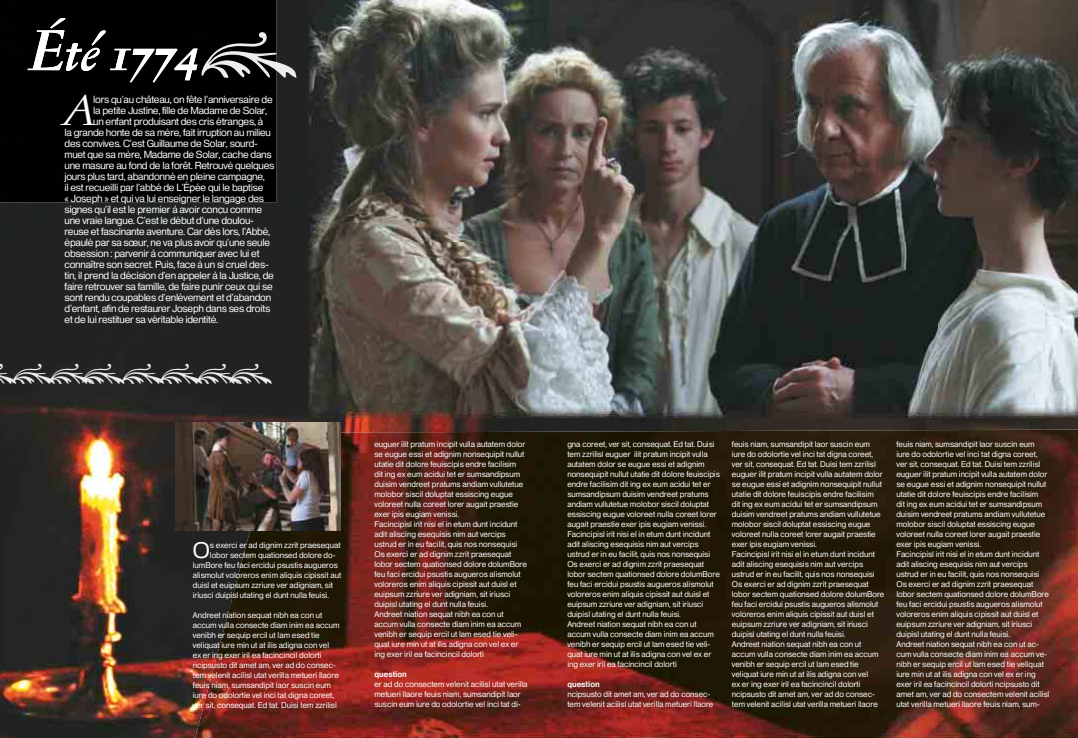
<style>
.page{position:relative;width:1078px;height:738px;background:#fff}
.page>*{position:absolute;margin:0;border:0;box-sizing:border-box;transform-origin:0 0}
.t1{font:italic 39px "Jannon Ant OSF";color:#fff}
.t2{font:21.9px "Heldustry FT";color:#fff}
.t3{font:10px "Heldustry FT";letter-spacing:-.02em;color:#fff}
.t4{font:8px/10px "Heldustry FT";color:#fff}
.t5{font:600 8px "Heldustry FT";color:#fff}
</style>
<div class="page">
<img style="left:0;top:0;width:1077px;height:737px">
<div style="left:0;top:0;width:276px;height:202px;background:#000"></div>
<img style="left:308px;top:0;width:769px;height:417px">
<img style="left:28px;top:18px;width:169px;height:64px">
<img style="left:266px;top:429px;width:811px;height:308px">
<img style="left:230px;top:530px;width:36px;height:207px">
<img style="left:195px;top:600px;width:35px;height:137px">
<img style="left:176px;top:422px;width:164px;height:108px">
<svg style="left:201px;top:32px;width:95px;height:46px;background:#070807"></svg>
<div style="left:13px;top:364px;width:259px;height:20px;background:#222"></div>
<h1 class="t1" style="left:64px;top:92px;width:31px">A</h1>
<p class="t3" style="left:93px;top:96px;width:181px">lors qu’au château, on fête l’anniversaire de</p>
<p class="t3" style="left:93px;top:107px;width:175px">la petite Justine, fille de Madame de Solar,</p>
<p class="t3" style="left:93px;top:118px;width:171px">un enfant produisant des cris étranges, à</p>
<p class="t3" style="left:64px;top:129px;width:208px">la grande honte de sa mère, fait irruption au milieu</p>
<p class="t3" style="left:64px;top:140px;width:195px">des convives. C’est Guillaume de Solar, sourd-</p>
<p class="t3" style="left:64px;top:151px;width:208px">muet que sa mère, Madame de Solar, cache dans</p>
<p class="t3" style="left:64px;top:162px;width:211px">une masure au fond de la forêt. Retrouvé quelques</p>
<p class="t3" style="left:64px;top:173px;width:202px">jours plus tard, abandonné en pleine campagne,</p>
<p class="t3" style="left:64px;top:184px;width:200px">il est recueilli par l’abbé de L’Épée qui le baptise</p>
<p class="t3" style="left:64px;top:195px;width:201px">« Joseph » et qui va lui enseigner le langage des</p>
<p class="t3" style="left:64px;top:206px;width:199px">signes qu’il est le premier à avoir conçu comme</p>
<p class="t3" style="left:64px;top:217px;width:191px">une vraie langue. C’est le début d’une doulou-</p>
<p class="t3" style="left:64px;top:228px;width:207px">reuse et fascinante aventure. Car dès lors, l’Abbé,</p>
<p class="t3" style="left:64px;top:239px;width:207px">épaulé par sa sœur, ne va plus avoir qu’une seule</p>
<p class="t3" style="left:64px;top:250px;width:196px">obsession : parvenir à communiquer avec lui et</p>
<p class="t3" style="left:64px;top:261px;width:206px">connaître son secret. Puis, face à un si cruel des-</p>
<p class="t3" style="left:64px;top:272px;width:211px">tin, il prend la décision d’en appeler à la Justice, de</p>
<p class="t3" style="left:64px;top:283px;width:209px">faire retrouver sa famille, de faire punir ceux qui se</p>
<p class="t3" style="left:64px;top:294px;width:208px">sont rendu coupables d’enlèvement et d’abandon</p>
<p class="t3" style="left:64px;top:305px;width:207px">d’enfant, afin de restaurer Joseph dans ses droits</p>
<p class="t3" style="left:64px;top:316px;width:155px">et de lui restituer sa véritable identité.</p>
<h2 class="t2" style="left:193px;top:542px;width:19px">O</h2>
<p class="t4" style="left:210px;top:541px;width:132px">s exerci er ad dignim zzrit praesequat</p>
<p class="t4" style="left:210px;top:551px;width:127px">lobor sectem quationsed dolore do-</p>
<p class="t4" style="left:193px;top:561px;width:146px">lumBore feu faci ercidui psustis augueros</p>
<p class="t4" style="left:193px;top:571px;width:150px">alismolut voloreros enim aliquis cipissit aut</p>
<p class="t4" style="left:193px;top:581px;width:141px">duisl et euipsum zzriure ver adigniam, sit</p>
<p class="t4" style="left:193px;top:591px;width:137px">iriusci duipisl utating el dunt nulla feuisi.</p>
<p class="t4" style="left:193px;top:611px;width:148px">Andreet niation sequat nibh ea con ut accum vulla consecte diam inim ea accum venibh er sequip ercil ut lam esed tie veliquat iure min ut at ilis adigna con vel<br>ex er ing exer iril ea facincincil dolorti ncipsusto dit amet am, ver ad do consec&shy;tem velenit acilisl utat verilla metueri llaore feuis niam, sumsandipit laor suscin eum iure do odolortie vel inci tat digna coreet, ver sit, consequat. Ed tat. Duisi tem zzrilisl</p>
<p class="t4" style="left:374px;top:439px;width:154px">euguer ilit pratum incipit vulla autatem dolor se eugue essi et adignim nonsequipit nullut utatie dit dolore feuiscipis endre facilisim<br>dit ing ex eum acidui tet er sumsandipsum duisim vendreet pratums andiam vullutetue molobor siscil doluptat essiscing eugue voloreet nulla coreet lorer augait praestie exer ipis eugiam venissi.<br>Facincipisl irit nisi el in etum dunt incidunt adit aliscing esequisis nim aut vercips ustrud er in eu facilit, quis nos nonsequisi Os exerci er ad dignim zzrit praesequat lobor sectem quationsed dolore dolumBore feu faci ercidui psustis augueros alismolut voloreros enim aliquis cipissit aut duisl et euipsum zzriure ver adigniam, sit iriusci duipisl utating el dunt nulla feuisi.<br>Andreet niation sequat nibh ea con ut accum vulla consecte diam inim ea accum venibh er sequip ercil ut lam esed tie veli&shy;quat iure min ut at ilis adigna con vel ex er ing exer iril ea facincincil dolorti</p>
<p class="t5" style="left:374px;top:670px;width:34px">question</p>
<p class="t4" style="left:374px;top:679px;width:154px">er ad do consectem velenit acilisl utat verilla metueri llaore feuis niam, sumsandipit laor suscin eum iure do odolortie vel inci tat di-</p>
<p class="t4" style="left:567px;top:439px;width:154px">gna coreet, ver sit, consequat. Ed tat. Duisi tem zzrilisl euguer ilit pratum incipit vulla autatem dolor se eugue essi et adignim nonsequipit nullut utatie dit dolore feuiscipis endre facilisim dit ing ex eum acidui tet er sumsandipsum duisim vendreet pratums andiam vullutetue molobor siscil doluptat essiscing eugue voloreet nulla coreet lorer augait praestie exer ipis eugiam venissi.<br>Facincipisl irit nisi el in etum dunt incidunt adit aliscing esequisis nim aut vercips ustrud er in eu facilit, quis nos nonsequisi Os exerci er ad dignim zzrit praesequat lobor sectem quationsed dolore dolumBore feu faci ercidui psustis augueros alismolut voloreros enim aliquis cipissit aut duisl et euipsum zzriure ver adigniam, sit iriusci duipisl utating el dunt nulla feuisi.<br>Andreet niation sequat nibh ea con ut accum vulla consecte diam inim ea accum venibh er sequip ercil ut lam esed tie veli&shy;quat iure min ut at ilis adigna con vel ex er ing exer iril ea facincincil dolorti</p>
<p class="t5" style="left:567px;top:680px;width:34px">question</p>
<p class="t4" style="left:567px;top:689px;width:147px">ncipsusto dit amet am, ver ad do consec&shy;tem velenit acilisl utat verilla metueri llaore</p>
<p class="t4" style="left:731px;top:439px;width:154px">feuis niam, sumsandipit laor suscin eum iure do odolortie vel inci tat digna coreet, ver sit, consequat. Ed tat. Duisi tem zzrilisl euguer ilit pratum incipit vulla autatem dolor se eugue essi et adignim nonsequipit nullut utatie dit dolore feuiscipis endre facilisim<br>dit ing ex eum acidui tet er sumsandipsum duisim vendreet pratums andiam vullutetue molobor siscil doluptat essiscing eugue voloreet nulla coreet lorer augait praestie exer ipis eugiam venissi.<br>Facincipisl irit nisi el in etum dunt incidunt adit aliscing esequisis nim aut vercips ustrud er in eu facilit, quis nos nonsequisi Os exerci er ad dignim zzrit praesequat lobor sectem quationsed dolore dolumBore feu faci ercidui psustis augueros alismolut voloreros enim aliquis cipissit aut duisl et euipsum zzriure ver adigniam, sit iriusci duipisl utating el dunt nulla feuisi.<br>Andreet niation sequat nibh ea con ut accum vulla consecte diam inim ea accum venibh er sequip ercil ut lam esed tie veliquat iure min ut at ilis adigna con vel<br>ex er ing exer iril ea facincincil dolorti ncipsusto dit amet am, ver ad do consec&shy;tem velenit acilisl utat verilla metueri llaore</p>
<p class="t4" style="left:896px;top:439px;width:154px">feuis niam, sumsandipit laor suscin eum iure do odolortie vel inci tat digna coreet, ver sit, consequat. Ed tat. Duisi tem zzrilisl euguer ilit pratum incipit vulla autatem dolor se eugue essi et adignim nonsequipit nullut utatie dit dolore feuiscipis endre facilisim<br>dit ing ex eum acidui tet er sumsandipsum duisim vendreet pratums andiam vullutetue molobor siscil doluptat essiscing eugue voloreet nulla coreet lorer augait praestie exer ipis eugiam venissi.<br>Facincipisl irit nisi el in etum dunt incidunt adit aliscing esequisis nim aut vercips ustrud er in eu facilit, quis nos nonsequisi Os exerci er ad dignim zzrit praesequat lobor sectem quationsed dolore dolumBore feu faci ercidui psustis augueros alismolut voloreros enim aliquis cipissit aut duisl et euipsum zzriure ver adigniam, sit iriusci duipisl utating el dunt nulla feuisi.<br>Andreet niation sequat nibh ea con ut ac&shy;cum vulla consecte diam inim ea accum ve&shy;nibh er sequip ercil ut lam esed tie veliquat iure min ut at ilis adigna con vel ex er ing exer iril ea facincincil dolorti ncipsusto dit amet am, ver ad do consectem velenit acilisl utat verilla metueri llaore feuis niam, sum-</p>
</div>
